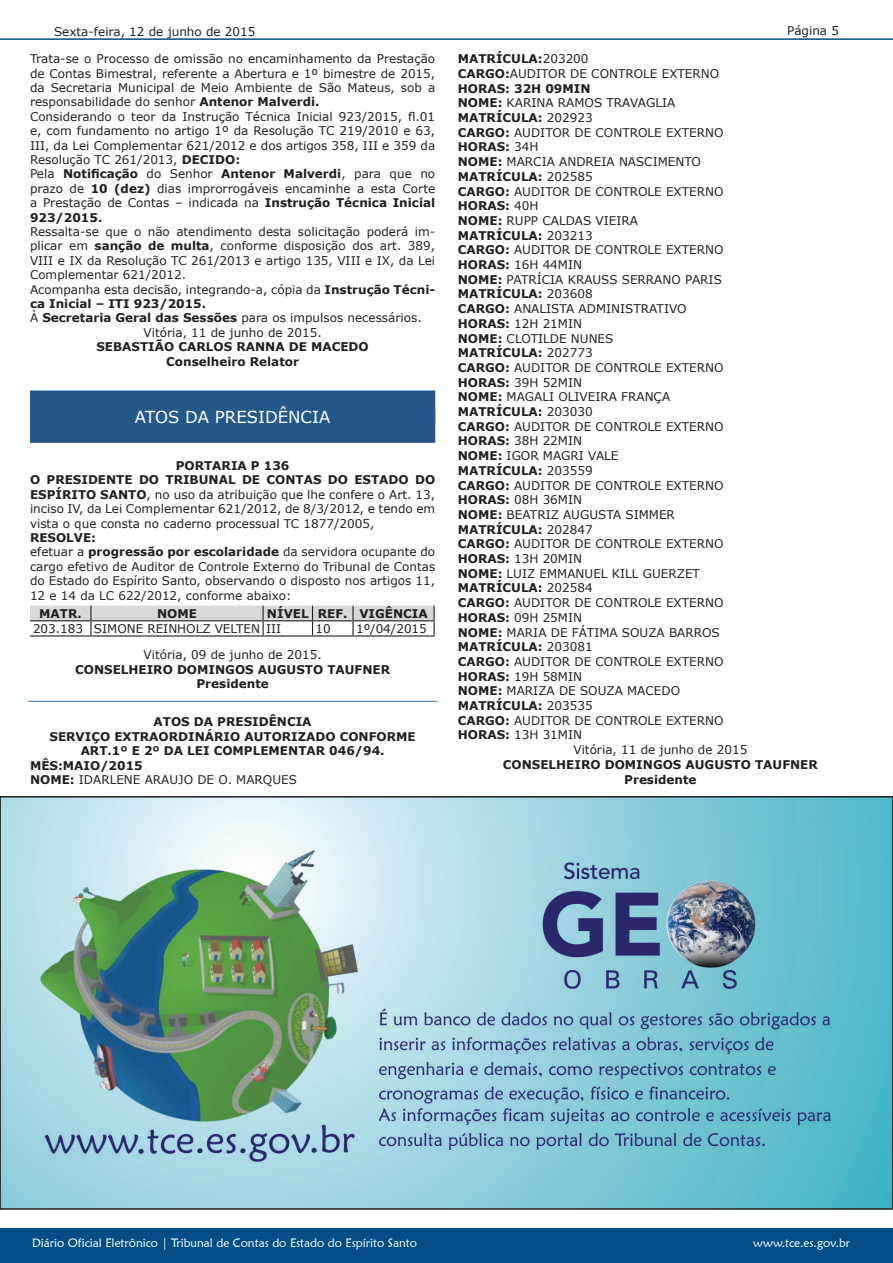
<style>
.page{position:relative;width:893px;height:1263px;background:#fff}
.page>*{position:absolute;margin:0;border:0;box-sizing:border-box;transform-origin:0 0}
.t1{font:16.5px "Verdana";color:#fff}
.t2{font:12px/14.4px "Verdana";color:#231f20}
.t3{font:700 12px/14.4px "Verdana";color:#231f20;text-align:center}
.t4{font:12px "Maiandra GD";color:#fff}
.s1{font-weight:700}
.s2{color:#24578a}
.s3{font-weight:400}
</style>
<div class="page">
<div style="left:0;top:1229px;width:893px;height:34px;background:#024e84"></div>
<hr style="left:0;top:38px;width:893px;height:2px;background:#024e84">
<div style="left:30px;top:390px;width:405px;height:33px;background:#24578a"></div>
<div style="left:30px;top:410px;width:405px;height:33px;background:#24578a"></div>
<hr style="left:30px;top:635px;width:61px;height:1px;background:#231f20">
<hr style="left:91px;top:635px;width:172px;height:1px;background:#231f20">
<hr style="left:263px;top:635px;width:50px;height:1px;background:#231f20">
<hr style="left:313px;top:635px;width:40px;height:1px;background:#231f20">
<hr style="left:353px;top:635px;width:82px;height:1px;background:#231f20">
<svg style="left:30px;top:606px;width:405px;height:29px"></svg>
<hr style="left:28px;top:701px;width:409px;height:1px;background:#4a86c5">
<img style="left:3px;top:799px;width:887px;height:408px">
<div style="left:0;top:796px;width:893px;height:414px;border:2px solid #231f20"></div>
<p class="t2" style="left:54px;top:24px;width:203px">Sexta-feira, 12 de junho de 2015</p>
<p class="t2" style="left:30px;top:51px;width:407px">Trata-se o Processo de omissão no encaminhamento da Prestação de Contas Bimestral, referente a Abertura e 1º bimestre de 2015, da Secretaria Municipal de Meio Ambiente de São Mateus, sob a responsabilidade do senhor <span class="s1">Antenor Malverdi.<br></span>Considerando o teor da Instrução Técnica Inicial 923/2015, fl.01 e, com fundamento no artigo 1º da Resolução TC 219/2010 e 63, III, da Lei Complementar 621/2012 e dos artigos 358, III e 359 da Resolução TC 261/2013, <span class="s1">DECIDO:<br></span>Pela <span class="s1">Notificação</span> do Senhor <span class="s1">Antenor Malverdi</span>, para que no prazo de <span class="s1">10 (dez)</span> dias improrrogáveis encaminhe a esta Corte a Prestação de Contas – indicada na <span class="s1">Instrução Técnica Inicial 923/2015.</span></p>
<p class="t2" style="left:30px;top:224px;width:407px">Ressalta-se que o não atendimento desta solicitação poderá im-</p>
<p class="t2" style="left:30px;top:239px;width:407px">plicar em <span class="s1">sanção de multa</span>, conforme disposição dos art. 389,</p>
<p class="t2" style="left:30px;top:253px;width:407px">VIII e IX da Resolução TC 261/2013 e artigo 135, VIII e IX, da Lei</p>
<p class="t2" style="left:30px;top:267px;width:158px">Complementar 621/2012.</p>
<p class="t2" style="left:30px;top:282px;width:407px">Acompanha esta decisão, integrando-a, cópia da <span class="s1">Instrução Técni-</span></p>
<p class="t3" style="left:30px;top:296px;width:178px">ca Inicial – ITI 923/2015.</p>
<p class="t2" style="left:30px;top:311px;width:393px">À <span class="s1">Secretaria Geral das Sessões</span> para os impulsos necessários.</p>
<p class="t2" style="left:144px;top:325px;width:180px">Vitória, 11 de junho de 2015.</p>
<p class="t3" style="left:96px;top:339px;width:274px">SEBASTIÃO CARLOS RANNA DE MACEDO<br>Conselheiro Relator</p>
<h1 class="t1" style="left:127px;top:406px;width:212px"><span class="s2">[</span>ATOS DA PRESIDÊNCIA<span class="s2">]</span></h1>
<p class="t2" style="left:30px;top:458px;width:407px;text-indent:146px"><span class="s1">PORTARIA P 136<br>O PRESIDENTE DO TRIBUNAL DE CONTAS DO ESTADO DO ESPÍRITO SANTO</span>, no uso da atribuição que lhe confere o Art. 13, inciso IV, da Lei Complementar 621/2012, de 8/3/2012, e tendo em vista o que consta no caderno processual TC 1877/2005,</p>
<p class="t2" style="left:30px;top:530px;width:407px"><span class="s1">RESOLVE:<br></span>efetuar a <span class="s1">progressão por escolaridade</span> da servidora ocupante do cargo efetivo de Auditor de Controle Externo do Tribunal de Contas do Estado do Espírito Santo, observando o disposto nos artigos 11, 12 e 14 da LC 622/2012, conforme abaixo:</p>
<p class="t3" style="left:39px;top:606px;width:44px">MATR.</p>
<p class="t3" style="left:157px;top:606px;width:41px">NOME</p>
<p class="t3" style="left:267px;top:606px;width:162px">NÍVEL REF. VIGÊNCIA</p>
<p class="t2" style="left:33px;top:621px;width:250px">203.183 SIMONE REINHOLZ VELTEN III</p>
<p class="t2" style="left:316px;top:621px;width:17px">10</p>
<p class="t2" style="left:356px;top:621px;width:72px">1º/04/2015</p>
<p class="t2" style="left:144px;top:648px;width:180px">Vitória, 09 de junho de 2015.</p>
<p class="t3" style="left:75px;top:662px;width:317px">CONSELHEIRO DOMINGOS AUGUSTO TAUFNER<br>Presidente</p>
<p class="t3" style="left:154px;top:715px;width:160px">ATOS DA PRESIDÊNCIA</p>
<p class="t3" style="left:50px;top:729px;width:368px">SERVIÇO EXTRAORDINÁRIO AUTORIZADO CONFORME</p>
<p class="t3" style="left:81px;top:743px;width:305px">ART.1º E 2º DA LEI COMPLEMENTAR 046/94.</p>
<p class="t3" style="left:30px;top:758px;width:114px">MÊS:MAIO/2015</p>
<p class="t2" style="left:30px;top:772px;width:268px"><span class="s1">NOME:</span> IDARLENE ARAUJO DE O. MARQUES</p>
<p class="t2" style="left:787px;top:23px;width:53px">Página 5</p>
<p class="t3" style="left:458px;top:51px;width:132px">MATRÍCULA:<span class="s3">203200</span></p>
<p class="t2" style="left:458px;top:66px;width:263px"><span class="s1">CARGO:</span>AUDITOR DE CONTROLE EXTERNO</p>
<p class="t3" style="left:458px;top:81px;width:134px">HORAS: 32H 09MIN</p>
<p class="t2" style="left:458px;top:96px;width:219px"><span class="s1">NOME:</span> KARINA RAMOS TRAVAGLIA</p>
<p class="t3" style="left:458px;top:110px;width:136px">MATRÍCULA: <span class="s3">202923</span></p>
<p class="t2" style="left:458px;top:125px;width:267px"><span class="s1">CARGO:</span> AUDITOR DE CONTROLE EXTERNO</p>
<p class="t3" style="left:458px;top:140px;width:82px">HORAS: <span class="s3">34H</span></p>
<p class="t2" style="left:458px;top:154px;width:245px"><span class="s1">NOME:</span> MARCIA ANDREIA NASCIMENTO</p>
<p class="t3" style="left:458px;top:169px;width:136px">MATRÍCULA: <span class="s3">202585</span></p>
<p class="t2" style="left:458px;top:184px;width:267px"><span class="s1">CARGO:</span> AUDITOR DE CONTROLE EXTERNO</p>
<p class="t3" style="left:458px;top:198px;width:82px">HORAS: <span class="s3">40H</span></p>
<p class="t2" style="left:458px;top:213px;width:182px"><span class="s1">NOME:</span> RUPP CALDAS VIEIRA</p>
<p class="t3" style="left:458px;top:228px;width:136px">MATRÍCULA: <span class="s3">203213</span></p>
<p class="t2" style="left:458px;top:243px;width:267px"><span class="s1">CARGO:</span> AUDITOR DE CONTROLE EXTERNO</p>
<p class="t2" style="left:458px;top:257px;width:126px"><span class="s1">HORAS:</span> 16H 44MIN</p>
<p class="t2" style="left:458px;top:272px;width:266px"><span class="s1">NOME:</span> PATRÍCIA KRAUSS SERRANO PARIS</p>
<p class="t3" style="left:458px;top:287px;width:136px">MATRÍCULA: <span class="s3">203608</span></p>
<p class="t2" style="left:458px;top:301px;width:230px"><span class="s1">CARGO:</span> ANALISTA ADMINISTRATIVO</p>
<p class="t2" style="left:458px;top:316px;width:126px"><span class="s1">HORAS:</span> 12H 21MIN</p>
<p class="t2" style="left:458px;top:331px;width:157px"><span class="s1">NOME:</span> CLOTILDE NUNES</p>
<p class="t3" style="left:458px;top:345px;width:136px">MATRÍCULA: <span class="s3">202773</span></p>
<p class="t2" style="left:458px;top:360px;width:267px"><span class="s1">CARGO:</span> AUDITOR DE CONTROLE EXTERNO</p>
<p class="t2" style="left:458px;top:375px;width:126px"><span class="s1">HORAS:</span> 39H 52MIN</p>
<p class="t2" style="left:458px;top:390px;width:214px"><span class="s1">NOME:</span> MAGALI OLIVEIRA FRANÇA</p>
<p class="t3" style="left:458px;top:404px;width:136px">MATRÍCULA: <span class="s3">203030</span></p>
<p class="t2" style="left:458px;top:419px;width:267px"><span class="s1">CARGO:</span> AUDITOR DE CONTROLE EXTERNO</p>
<p class="t2" style="left:458px;top:434px;width:126px"><span class="s1">HORAS:</span> 38H 22MIN</p>
<p class="t2" style="left:458px;top:448px;width:162px"><span class="s1">NOME:</span> IGOR MAGRI VALE</p>
<p class="t3" style="left:458px;top:463px;width:136px">MATRÍCULA: <span class="s3">203559</span></p>
<p class="t2" style="left:458px;top:478px;width:267px"><span class="s1">CARGO:</span> AUDITOR DE CONTROLE EXTERNO</p>
<p class="t2" style="left:458px;top:492px;width:126px"><span class="s1">HORAS:</span> 08H 36MIN</p>
<p class="t2" style="left:458px;top:507px;width:219px"><span class="s1">NOME:</span> BEATRIZ AUGUSTA SIMMER</p>
<p class="t3" style="left:458px;top:522px;width:136px">MATRÍCULA: <span class="s3">202847</span></p>
<p class="t2" style="left:458px;top:537px;width:267px"><span class="s1">CARGO:</span> AUDITOR DE CONTROLE EXTERNO</p>
<p class="t2" style="left:458px;top:551px;width:126px"><span class="s1">HORAS:</span> 13H 20MIN</p>
<p class="t2" style="left:458px;top:566px;width:244px"><span class="s1">NOME:</span> LUIZ EMMANUEL KILL GUERZET</p>
<p class="t3" style="left:458px;top:581px;width:136px">MATRÍCULA: <span class="s3">202584</span></p>
<p class="t2" style="left:458px;top:595px;width:267px"><span class="s1">CARGO:</span> AUDITOR DE CONTROLE EXTERNO</p>
<p class="t2" style="left:458px;top:610px;width:126px"><span class="s1">HORAS:</span> 09H 25MIN</p>
<p class="t2" style="left:458px;top:625px;width:264px"><span class="s1">NOME:</span> MARIA DE FÁTIMA SOUZA BARROS</p>
<p class="t3" style="left:458px;top:639px;width:136px">MATRÍCULA: <span class="s3">203081</span></p>
<p class="t2" style="left:458px;top:654px;width:267px"><span class="s1">CARGO:</span> AUDITOR DE CONTROLE EXTERNO</p>
<p class="t2" style="left:458px;top:669px;width:126px"><span class="s1">HORAS:</span> 19H 58MIN</p>
<p class="t2" style="left:458px;top:684px;width:224px"><span class="s1">NOME:</span> MARIZA DE SOUZA MACEDO</p>
<p class="t3" style="left:458px;top:698px;width:136px">MATRÍCULA: <span class="s3">203535</span></p>
<p class="t2" style="left:458px;top:713px;width:267px"><span class="s1">CARGO:</span> AUDITOR DE CONTROLE EXTERNO</p>
<p class="t2" style="left:458px;top:728px;width:126px"><span class="s1">HORAS:</span> 13H 31MIN</p>
<p class="t2" style="left:573px;top:742px;width:175px">Vitória, 11 de junho de 2015</p>
<p class="t3" style="left:503px;top:757px;width:317px">CONSELHEIRO DOMINGOS AUGUSTO TAUFNER<br>Presidente</p>
<p class="t4" style="left:32px;top:1235px;width:386px">Diário Oficial Eletrônico | Tribunal de Contas do Estado do Espírito Santo</p>
<p class="t4" style="left:753px;top:1235px;width:98px">www.tce.es.gov.br</p>
</div>
